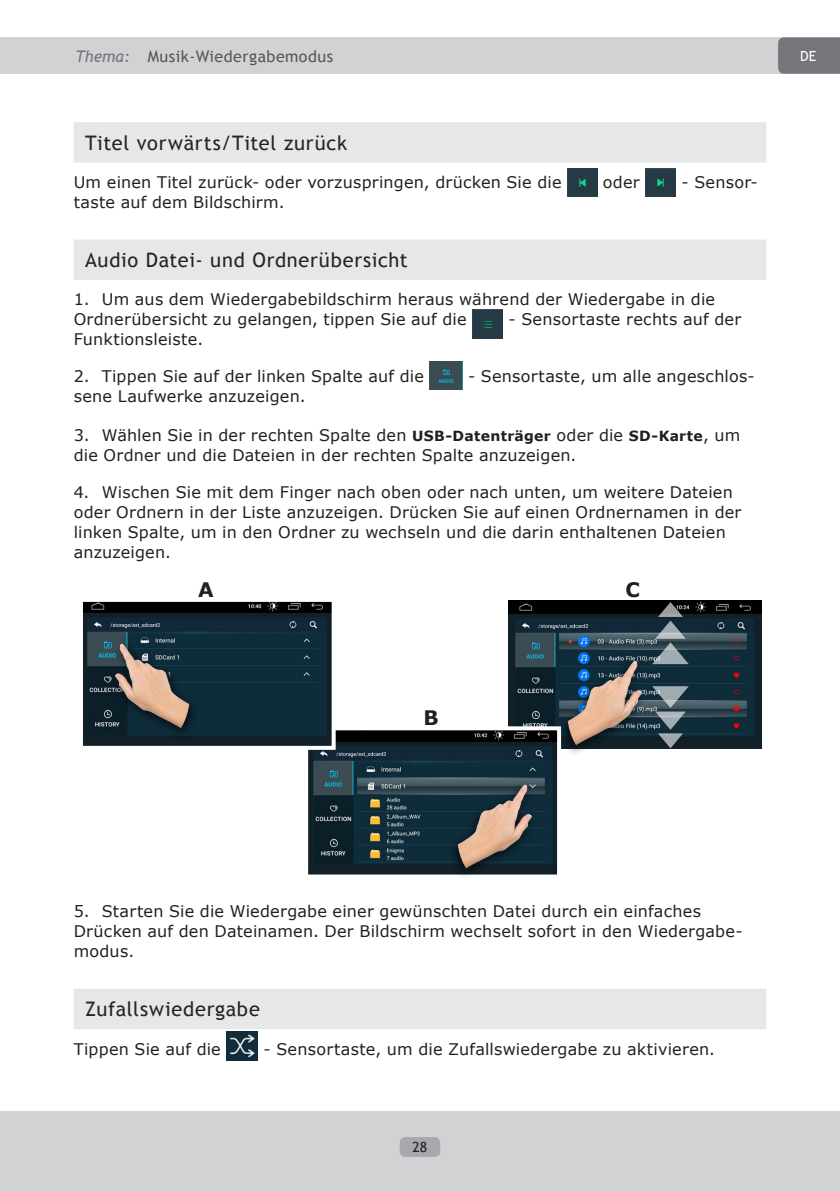
<style>
.page{position:relative;width:840px;height:1191px;background:#fff}
.page>*{position:absolute;margin:0;border:0;box-sizing:border-box;transform-origin:0 0}
.Thema-Unterthema-Übe{font:20px "Trebuchet MS";letter-spacing:.035em;color:#242424}
.t1{font:700 20px "Verdana";color:#231f20}
.Text-Absatz{font:16px/20px "Verdana";letter-spacing:.01em;color:#231f20}
.t2{font:16px "Trebuchet MS";letter-spacing:.03em;color:#000}
.t3{font:14px "Trebuchet MS";color:#231f20}
.t4{font:14px "Trebuchet MS";color:#fff}
.s1{font-style:italic;color:#757679}
.s2{font-weight:700;font-size:14px}
</style>
<div class="page">
<div style="left:0;top:1111px;width:839px;height:80px;background:#d1d2d4"></div>
<div style="left:399px;top:1137px;width:41px;height:20px;background:#a8a9ad;border-radius:6px"></div>
<div style="left:0;top:37px;width:839px;height:37px;background:#d1d2d4"></div>
<svg style="left:778px;top:37px;width:61px;height:37px"></svg>
<div style="left:74px;top:122px;width:691px;height:40px;background:#e6e7e9"></div>
<div style="left:74px;top:240px;width:691px;height:40px;background:#e6e7e9"></div>
<div style="left:74px;top:988px;width:691px;height:40px;background:#fbfbfb"></div>
<div style="left:74px;top:989px;width:691px;height:40px;background:#e6e7e9"></div>
<img style="left:567px;top:168px;width:30px;height:28px">
<img style="left:645px;top:168px;width:30px;height:28px">
<img style="left:472px;top:310px;width:30px;height:28px">
<img style="left:429px;top:361px;width:33px;height:28px">
<img style="left:508px;top:600px;width:252px;height:148px">
<img style="left:309px;top:731px;width:246px;height:142px">
<div style="left:304px;top:726px;width:256px;height:152px;border:4px solid #fff"></div>
<img style="left:84px;top:603px;width:246px;height:142px">
<div style="left:79px;top:598px;width:256px;height:152px;border:4px solid #fff"></div>
<img style="left:104px;top:635px;width:110px;height:113px">
<img style="left:432px;top:775px;width:110px;height:103px">
<img style="left:542px;top:652px;width:110px;height:113px">
<svg style="left:651px;top:686px;width:37px;height:62px"></svg>
<svg style="left:651px;top:602px;width:37px;height:62px"></svg>
<img style="left:226px;top:1031px;width:32px;height:29px">
<p class="t2" style="left:75px;top:47px;width:259px"><span class="s1">Thema:</span> Musik-Wiedergabemodus</p>
<p class="t4" style="left:799px;top:48px;width:18px">DE</p>
<p class="Thema-Unterthema-Übe" style="left:85px;top:131px;width:263px">Titel vorwärts/Titel zurück</p>
<p class="Text-Absatz" style="left:74px;top:172px;width:489px">Um einen Titel zurück- oder vorzuspringen, drücken Sie die</p>
<p class="Text-Absatz" style="left:602px;top:172px;width:38px">oder</p>
<p class="Text-Absatz" style="left:681px;top:172px;width:78px">- Sensor-</p>
<p class="Text-Absatz" style="left:74px;top:192px;width:212px">taste auf dem Bildschirm.</p>
<p class="Thema-Unterthema-Übe" style="left:85px;top:248px;width:324px">Audio Datei- und Ordnerübersicht</p>
<p class="Text-Absatz" style="left:74px;top:289px;width:642px">1. Um aus dem Wiedergabebildschirm heraus während der Wiedergabe in die<br>Ordnerübersicht zu gelangen, tippen Sie auf die</p>
<p class="Text-Absatz" style="left:508px;top:309px;width:234px">- Sensortaste rechts auf der</p>
<p class="Text-Absatz" style="left:74px;top:329px;width:131px">Funktionsleiste.</p>
<p class="Text-Absatz" style="left:74px;top:366px;width:351px">2. Tippen Sie auf der linken Spalte auf die</p>
<p class="Text-Absatz" style="left:467px;top:366px;width:288px">- Sensortaste, um alle angeschlos-</p>
<p class="Text-Absatz" style="left:74px;top:386px;width:233px">sene Laufwerke anzuzeigen.</p>
<p class="Text-Absatz" style="left:74px;top:425px;width:667px">3. Wählen Sie in der rechten Spalte den <span class="s2">USB-Datenträger</span> oder die <span class="s2">SD-Karte</span>, um die Ordner und die Dateien in der rechten Spalte anzuzeigen.</p>
<p class="Text-Absatz" style="left:74px;top:482px;width:668px">4. Wischen Sie mit dem Finger nach oben oder nach unten, um weitere Dateien oder Ordnern in der Liste anzuzeigen. Drücken Sie auf einen Ordnernamen in der linken Spalte, um in den Ordner zu wechseln und die darin enthaltenen Dateien anzuzeigen.</p>
<p class="t1" style="left:198px;top:575px;width:17px">A</p>
<p class="t1" style="left:625px;top:576px;width:16px">C</p>
<p class="t1" style="left:423px;top:704px;width:17px">B</p>
<p class="Text-Absatz" style="left:74px;top:901px;width:670px">5. Starten Sie die Wiedergabe einer gewünschten Datei durch ein einfaches<br>Drücken auf den Dateinamen. Der Bildschirm wechselt sofort in den Wiedergabe&shy;modus.</p>
<p class="Thema-Unterthema-Übe" style="left:85px;top:997px;width:176px">Zufallswiedergabe</p>
<p class="Text-Absatz" style="left:74px;top:1038px;width:148px">Tippen Sie auf die</p>
<p class="Text-Absatz" style="left:263px;top:1038px;width:453px">- Sensortaste, um die Zufallswiedergabe zu aktivieren.</p>
<p class="t3" style="left:412px;top:1139px;width:16px">28</p>
</div>
